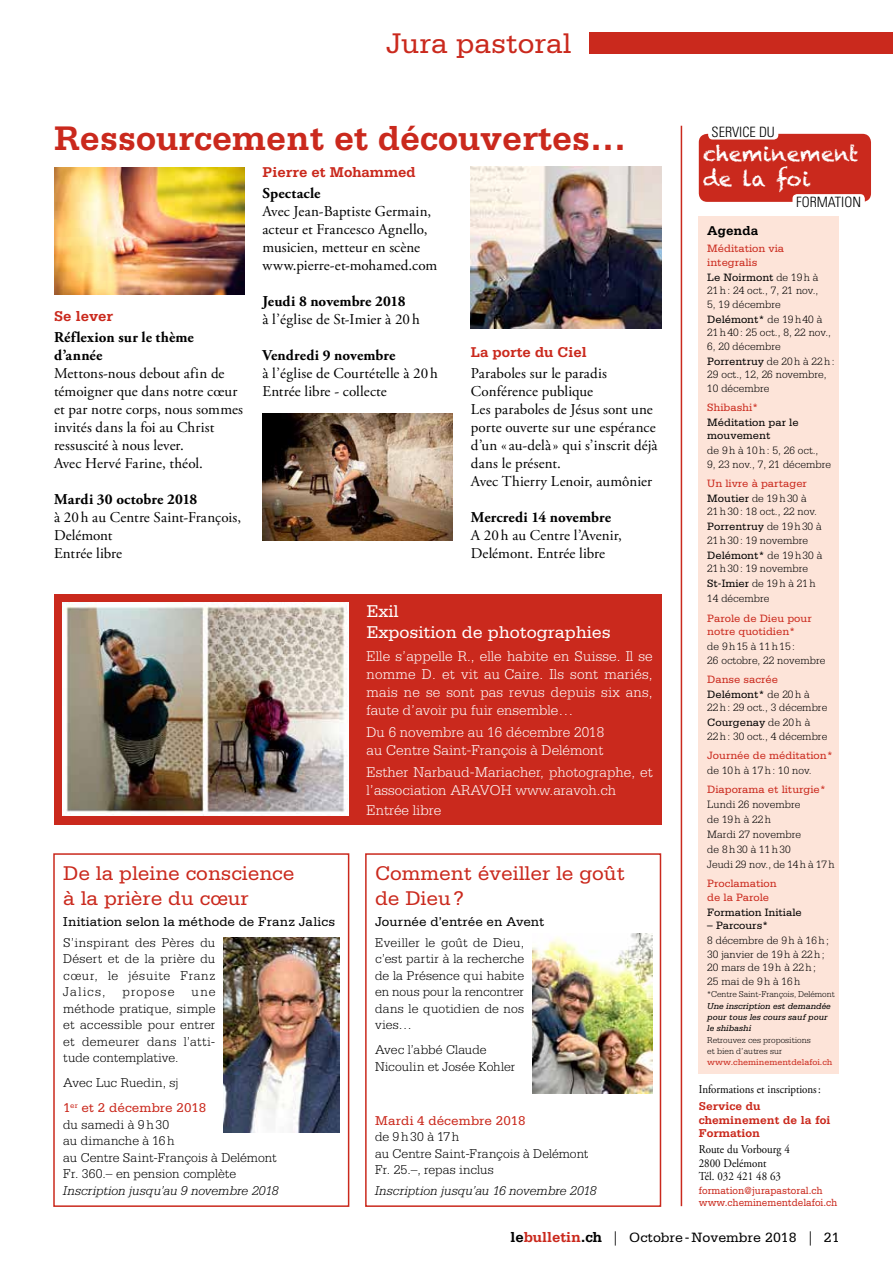
<style>
.page{position:relative;width:893px;height:1263px;background:#fff}
.page>*{position:absolute;margin:0;border:0;box-sizing:border-box;transform-origin:0 0}
.t1{font:700 36px "Serifa";color:#ca291d}
.t2{font:30px "Serifa";color:#ca291d}
.t3{font:21px/25.2px "Serifa";color:#ca291d}
.t4{font:21px/25.2px "Chalkduster";color:#fff}
.t5{font:18px/21.6px "Serifa";color:#fff}
.t6{font:15px/18px "Adobe Garamond Pro";letter-spacing:.005em;color:#000}
.t7{font:300 15px/18px "Serifa";color:#fff}
.t8{font:700 15px/18px "Adobe Garamond Pro";letter-spacing:.005em;color:#000}
.t9{font:700 15px "Serifa";color:#ca291d}
.t10{font:14.25px "Serifa";color:#000}
.t11{font:300 condensed 14.25px "Univers";color:#000}
.t12{font:300 13.5px/16.5px "Serifa";letter-spacing:.01em;color:#000}
.t13{font:italic 300 13.5px "Serifa";color:#000}
.t14{font:13.5px "Serifa";letter-spacing:.005em;color:#000}
.t15{font:13.5px "Serifa";letter-spacing:.005em;color:#ca291d}
.t16{font:300 13.5px "Serifa";letter-spacing:.075em;color:#000}
.t17{font:700 13.5px "Serifa";color:#000}
.t18{font:12px/13.5px "Adobe Garamond Pro";color:#000;scale:.91 1}
.t19{font:700 12px/13.5px "Serifa";color:#ca291d}
.t20{font:300 11.25px/13.5px "Serifa";color:#000}
.t21{font:11.25px/13.5px "Serifa";color:#ca291d}
.t22{font:11.25px/13.5px "Serifa";color:#000}
.t23{font:10.95px/12px "Serifa";color:#ca291d;scale:.91 1}
.t24{font:300 9px/10.8px "Serifa";color:#000}
.t25{font:italic 9px/10.8px "Serifa";color:#000}
.t26{font:9px "Serifa";color:#ca291d}
.s1{font-weight:400;color:#ca291d}
.s2{font-weight:400}
.s3{color:#000}
.s4{font-weight:300;color:#000}
.s5{font-weight:700;font-size:15px}
.s6{font-weight:700;font-size:15px;color:#ca291d}
.s7{font-family:"Adobe Garamond Pro"}
</style>
<div class="page">
<div style="left:589px;top:33px;width:304px;height:21px;background:#ca291d"></div>
<hr style="left:681px;top:126px;width:1px;height:1080px;background:#ca291d">
<div style="left:699px;top:134px;width:172px;height:68px;background:#ca291d;border-radius:9px"></div>
<div style="left:708px;top:127px;width:70px;height:13px;background:#fff;border-radius:4px"></div>
<div style="left:792px;top:194px;width:73px;height:13px;background:#fff;border-radius:4px"></div>
<div style="left:699px;top:216px;width:140px;height:857px;background:#fde4d9"></div>
<div style="left:54px;top:594px;width:607px;height:231px;background:#ca291d"></div>
<img style="left:63px;top:603px;width:286px;height:213px">
<div style="left:53px;top:853px;width:296px;height:354px;border:2px solid #ca291d"></div>
<div style="left:365px;top:853px;width:296px;height:354px;border:2px solid #ca291d"></div>
<img style="left:224px;top:937px;width:115px;height:195px">
<img style="left:533px;top:933px;width:120px;height:160px">
<img style="left:54px;top:168px;width:190px;height:127px">
<img style="left:262px;top:413px;width:191px;height:127px">
<img style="left:471px;top:167px;width:190px;height:161px">
<h2 class="t2" style="left:386px;top:27px;width:187px">Jura pastoral</h2>
<h1 class="t1" style="left:54px;top:117px;width:574px">Ressourcement et découvertes…</h1>
<p class="t9" style="left:54px;top:307px;width:61px">Se lever</p>
<p class="t8" style="left:54px;top:329px;width:141px">Réflexion sur le thème d’année</p>
<p class="t6" style="left:54px;top:365px;width:191px">Mettons-nous debout afin de témoigner que dans notre cœur et par notre corps, nous sommes invités dans la foi au Christ ressuscité à nous lever.<br>Avec Hervé Farine, théol.</p>
<p class="t8" style="left:54px;top:491px;width:145px">Mardi 30 octobre 2018</p>
<p class="t6" style="left:54px;top:509px;width:189px">à 20h au Centre Saint-François,<br>Delémont<br>Entrée libre</p>
<p class="t9" style="left:262px;top:163px;width:155px">Pierre et Mohammed</p>
<p class="t8" style="left:262px;top:185px;width:60px">Spectacle</p>
<p class="t6" style="left:262px;top:203px;width:176px">Avec Jean-Baptiste Germain, acteur et Francesco Agnello, musicien, metteur en scène www.pierre-et-mohamed.com</p>
<p class="t8" style="left:262px;top:293px;width:145px">Jeudi 8 novembre 2018</p>
<p class="t6" style="left:262px;top:311px;width:159px">à l’église de St-Imier à 20h</p>
<p class="t8" style="left:262px;top:347px;width:135px">Vendredi 9 novembre</p>
<p class="t6" style="left:262px;top:365px;width:177px">à l’église de Courtételle à 20h<br>Entrée libre - collecte</p>
<p class="t9" style="left:471px;top:343px;width:117px">La porte du Ciel</p>
<p class="t6" style="left:471px;top:365px;width:188px">Paraboles sur le paradis<br>Conférence publique<br>Les paraboles de Jésus sont une porte ouverte sur une espérance d’un « au-delà » qui s’inscrit déjà dans le présent.<br>Avec Thierry Lenoir, aumônier</p>
<p class="t8" style="left:471px;top:509px;width:142px">Mercredi 14 novembre</p>
<p class="t6" style="left:471px;top:527px;width:153px">A 20h au Centre l’Avenir,<br>Delémont. Entrée libre</p>
<p class="t5" style="left:367px;top:600px;width:246px">Exil<br>Exposition de photographies</p>
<p class="t7" style="left:367px;top:646px;width:288px;text-align:justify">Elle s’appelle R., elle habite en Suisse. Il se nomme D. et vit au Caire. Ils sont mariés, mais ne se sont pas revus depuis six ans, faute d’avoir pu fuir ensemble…</p>
<p class="t7" style="left:367px;top:723px;width:239px">Du 6 novembre au 16 décembre 2018 au Centre Saint-François à Delémont</p>
<p class="t7" style="left:367px;top:763px;width:288px">Esther Narbaud-Mariacher, photographe, et l’association ARAVOH www.aravoh.ch</p>
<p class="t7" style="left:367px;top:801px;width:76px">Entrée libre</p>
<h3 class="t3" style="left:63px;top:860px;width:233px">De la pleine conscience à la prière du cœur</h3>
<p class="t14" style="left:63px;top:914px;width:273px">Initiation selon la méthode de Franz Jalics</p>
<p class="t12" style="left:63px;top:934px;width:154px;text-align:justify">S’inspirant des Pères du Désert et de la prière du cœur, le jésuite Franz Jalics,</p>
<p class="t12" style="left:63px;top:983px;width:154px;text-align:justify;text-indent:128px">une méthode pratique, simple et accessible pour entrer et demeurer dans l’atti&shy;tude contemplative.</p>
<p class="t12" style="left:63px;top:1070px;width:144px;line-height:25px">Avec Luc Ruedin, sj<br><span class="s1">1</span><sup>er</sup> <span class="s1">et 2 décembre 2018</span></p>
<p class="t12" style="left:63px;top:1116px;width:215px">du samedi à 9h30<br>au dimanche à 16h<br>au Centre Saint-François à Delémont<br>Fr. 360.– en pension complète</p>
<p class="t13" style="left:63px;top:1182px;width:217px">Inscription jusqu’au 9 novembre 2018</p>
<p class="t16" style="left:123px;top:984px;width:53px">propose</p>
<h3 class="t3" style="left:375px;top:860px;width:251px">Comment éveiller le goût de Dieu?</h3>
<p class="t14" style="left:375px;top:914px;width:171px">Journée d’entrée en Avent</p>
<p class="t12" style="left:375px;top:934px;width:150px;text-align:justify">Eveiller le goût de Dieu, c’est partir à la recherche de la Présence qui habite en nous pour la rencontrer dans le quotidien de nos vies…</p>
<p class="t12" style="left:375px;top:1041px;width:142px">Avec l’abbé Claude<br>Nicoulin et Josée Kohler</p>
<p class="t15" style="left:375px;top:1113px;width:152px">Mardi 4 décembre 2018</p>
<p class="t12" style="left:375px;top:1128px;width:215px">de 9h30 à 17h<br>au Centre Saint-François à Delémont<br>Fr. 25.–, repas inclus</p>
<p class="t13" style="left:375px;top:1183px;width:223px">Inscription jusqu’au 16 novembre 2018</p>
<p class="t11" style="left:712px;top:124px;width:65px">SERVICE DU</p>
<h3 class="t4" style="left:703px;top:141px;width:157px">cheminement de la foi</h3>
<p class="t11" style="left:796px;top:193px;width:66px">FORMATION</p>
<p class="t17" style="left:707px;top:223px;width:53px">Agenda</p>
<p class="t21" style="left:707px;top:242px;width:78px">Méditation via integralis</p>
<p class="t20" style="left:707px;top:270px;width:113px;text-align:justify"><span class="s2">Le Noirmont</span> de 19h à 21h: 24 oct., 7, 21 nov., 5, 19 décembre</p>
<p class="t20" style="left:707px;top:312px;width:125px"><span class="s2">Delémont*</span> de 19h40 à<br>21h40: 25 oct., 8, 22 nov.,<br>6, 20 décembre</p>
<p class="t20" style="left:707px;top:354px;width:129px"><span class="s2">Porrentruy</span> de 20h à 22h:<br>29 oct., 12, 26 novembre,<br>10 décembre</p>
<p class="t21" style="left:707px;top:400px;width:53px">Shibashi*</p>
<p class="t22" style="left:707px;top:415px;width:93px">Méditation par le mouvement</p>
<p class="t20" style="left:707px;top:444px;width:125px">de 9h à 10h: 5, 26 oct.,<br>9, 23 nov., 7, 21 décembre</p>
<p class="t21" style="left:707px;top:476px;width:101px;line-height:15px">Un livre à partager<br><span class="s3">Moutier</span> <span class="s4">de 19h30 à</span></p>
<p class="t20" style="left:707px;top:504px;width:116px;line-height:15px">21h30 : 18 oct., 22 nov.<br><span class="s2">Porrentruy</span> de 19h30 à</p>
<p class="t20" style="left:707px;top:533px;width:117px;line-height:15px">21h30 : 19 novembre<br><span class="s2">Delémont*</span> de 19h30 à</p>
<p class="t20" style="left:707px;top:561px;width:110px;line-height:15px">21h30 : 19 novembre<br><span class="s2">St-Imier</span> de 19h à 21h<br>14 décembre</p>
<p class="t21" style="left:707px;top:611px;width:106px">Parole de Dieu pour notre quotidien*</p>
<p class="t20" style="left:707px;top:639px;width:120px">de 9h15 à 11h15:<br>26 octobre, 22 novembre</p>
<p class="t21" style="left:707px;top:671px;width:104px;line-height:15px">Danse sacrée<br><span class="s3">Delémont*</span> <span class="s4">de 20h à</span></p>
<p class="t20" style="left:707px;top:700px;width:122px;line-height:15px">22h: 29 oct., 3 décembre<br><span class="s2">Courgenay</span> de 20h à</p>
<p class="t20" style="left:707px;top:729px;width:122px">22h: 30 oct., 4 décembre</p>
<p class="t21" style="left:707px;top:748px;width:127px">Journée de méditation*</p>
<p class="t20" style="left:707px;top:763px;width:106px">de 10h à 17h: 10 nov.</p>
<p class="t21" style="left:707px;top:783px;width:120px">Diaporama et liturgie*</p>
<p class="t20" style="left:707px;top:797px;width:129px;line-height:15px">Lundi 26 novembre<br>de 19h à 22h<br>Mardi 27 novembre<br>de 8h30 à 11h30<br>Jeudi 29 nov., de 14h à 17h</p>
<p class="t21" style="left:707px;top:877px;width:71px">Proclamation de la Parole</p>
<p class="t22" style="left:707px;top:905px;width:96px">Formation Initiale</p>
<p class="t22" style="left:707px;top:919px;width:63px">– Parcours*</p>
<p class="t20" style="left:707px;top:934px;width:123px">8 décembre de 9h à 16h;<br>30 janvier de 19h à 22h;<br>20 mars de 19h à 22h;<br>25 mai de 9h à 16h</p>
<p class="t24" style="left:707px;top:989px;width:129px">*Centre Saint-François, Delémont</p>
<p class="t25" style="left:707px;top:1001px;width:125px">Une inscription est demandée pour tous les cours sauf pour le shibashi</p>
<p class="t24" style="left:707px;top:1035px;width:105px">Retrouvez ces propositions et bien d’autres sur</p>
<p class="t26" style="left:707px;top:1057px;width:127px">www.cheminementdelafoi.ch</p>
<p class="t18" style="left:699px;top:1082px;width:136px">Informations et inscriptions:</p>
<p class="t19" style="left:699px;top:1099px;width:133px">Service du cheminement de la foi<br>Formation</p>
<p class="t18" style="left:699px;top:1143px;width:102px">Route du Vorbourg 4<br>2800 Delémont<br>Tél. 032 421 48 63</p>
<p class="t23" style="left:699px;top:1184px;width:154px">formation@jurapastoral.ch www.cheminementdelafoi.ch</p>
<p class="t10" style="left:510px;top:1230px;width:331px"><span class="s5">le</span><span class="s6">bulletin</span><span class="s5">.ch</span> <span class="s7">|</span> Octobre-Novembre 2018 <span class="s7">|</span> 21</p>
</div>
